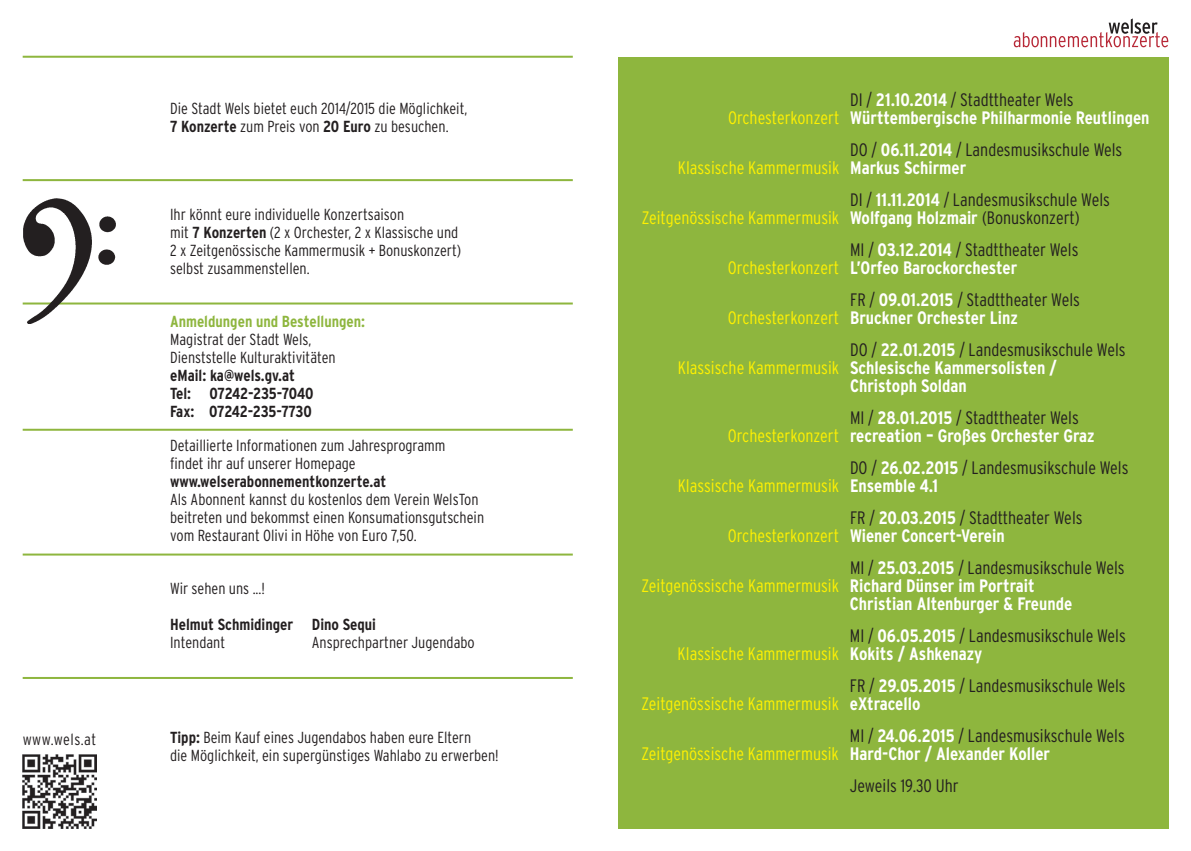
<style>
.page{position:relative;width:1191px;height:851px;background:#fff}
.page>*{position:absolute;margin:0;border:0;box-sizing:border-box;transform-origin:0 0}
.t1{font:700 condensed 18px/18px "Interstate";color:#fff}
.t2{font:300 condensed 18px/18px "Interstate";color:#231f20}
.t3{font:300 condensed 18px/18px "Interstate";color:#fff101}
.t4{font:300 condensed 16px/18px "Interstate";color:#231f20}
.t5{font:700 condensed 16px/18px "Interstate";color:#231f20}
.t6{font:700 condensed 16px "Interstate";color:#8eb63e}
.t7{font:300 condensed 16px "Interstate";letter-spacing:.035em;color:#231f20}
.s1{font-weight:700}
.s2{font-weight:300;color:#231f20}
.s3{font-weight:300;color:#fff101}
.s4{font-weight:700;color:#fff}
.s5{color:#fff101}
.s6{color:#231f20}
</style>
<div class="page">
<div style="left:618px;top:57px;width:550px;height:771px;background:#8eb63e"></div>
<img style="left:23px;top:754px;width:73px;height:74px">
<hr style="left:23px;top:56px;width:550px;height:2px;background:#8eb63e">
<hr style="left:23px;top:179px;width:550px;height:2px;background:#8eb63e">
<hr style="left:23px;top:302px;width:550px;height:2px;background:#8eb63e">
<hr style="left:23px;top:428px;width:550px;height:2px;background:#8eb63e">
<hr style="left:23px;top:553px;width:550px;height:2px;background:#8eb63e">
<hr style="left:23px;top:676px;width:550px;height:2px;background:#8eb63e">
<svg style="left:1013px;top:18px;width:155px;height:29px"></svg>
<img style="left:23px;top:198px;width:93px;height:125px">
<p class="t7" style="left:23px;top:730px;width:75px">www.wels.at</p>
<p class="t4" style="left:170px;top:99px;width:299px">Die Stadt Wels bietet euch 2014/2015 die Möglichkeit,<br><span class="s1">7 Konzerte</span> zum Preis von <span class="s1">20 Euro</span> zu besuchen.</p>
<p class="t4" style="left:170px;top:205px;width:292px">Ihr könnt eure individuelle Konzertsaison<br>mit <span class="s1">7 Konzerten</span> (2 x Orchester, 2 x Klassische und 2 x Zeitgenössische Kammermusik + Bonuskonzert) selbst zusammenstellen.</p>
<p class="t6" style="left:170px;top:312px;width:196px">Anmeldungen und Bestellungen:</p>
<p class="t4" style="left:170px;top:330px;width:167px">Magistrat der Stadt Wels,<br>Dienststelle Kulturaktivitäten</p>
<p class="t5" style="left:170px;top:366px;width:145px">eMail: ka@wels.gv.at<br>Tel: 07242-235-7040<br>Fax: 07242-235-7730</p>
<p class="t4" style="left:170px;top:436px;width:277px">Detaillierte Informationen zum Jahresprogramm findet ihr auf unserer Homepage</p>
<p class="t5" style="left:170px;top:472px;width:218px">www.welserabonnementkonzerte.at</p>
<p class="t4" style="left:170px;top:490px;width:315px">Als Abonnent kannst du kostenlos dem Verein WelsTon beitreten und bekommst einen Konsumationsgutschein vom Restaurant Olivi in Höhe von Euro 7,50.</p>
<p class="t4" style="left:170px;top:579px;width:96px">Wir sehen uns ...!</p>
<p class="t5" style="left:170px;top:615px;width:207px">Helmut Schmidinger Dino Sequi</p>
<p class="t4" style="left:170px;top:633px;width:57px">Intendant</p>
<p class="t4" style="left:312px;top:633px;width:164px">Ansprechpartner Jugendabo</p>
<p class="t4" style="left:170px;top:728px;width:330px"><span class="s1">Tipp:</span> Beim Kauf eines Jugendabos haben eure Eltern<br>die Möglichkeit, ein supergünstiges Wahlabo zu erwerben!</p>
<p class="t1" style="left:728px;top:90px;width:423px;text-indent:122px"><span class="s2">DI /</span> 21.10.2014 <span class="s2">/ Stadttheater Wels<br></span><span class="s3">Orchesterkonzert</span> Württembergische Philharmonie Reutlingen</p>
<p class="t2" style="left:678px;top:140px;width:446px;text-indent:172px">DO / <span class="s4">06.11.2014</span> / Landesmusikschule Wels<br><span class="s5">Klassische Kammermusik</span> <span class="s4">Markus Schirmer</span></p>
<p class="t2" style="left:642px;top:190px;width:469px;text-indent:208px">DI / <span class="s4">11.11.2014</span> / Landesmusikschule Wels<br><span class="s5">Zeitgenössische Kammermusik</span> <span class="s4">Wolfgang Holzmair</span> (Bonuskonzert)</p>
<p class="t1" style="left:728px;top:240px;width:352px;text-indent:122px"><span class="s2">MI /</span> 03.12.2014 <span class="s2">/ Stadttheater Wels<br></span><span class="s3">Orchesterkonzert</span> L’Orfeo Barockorchester</p>
<p class="t1" style="left:728px;top:290px;width:353px;text-indent:122px"><span class="s2">FR /</span> 09.01.2015 <span class="s2">/ Stadttheater Wels<br></span><span class="s3">Orchesterkonzert</span> Bruckner Orchester Linz</p>
<p class="t2" style="left:850px;top:340px;width:277px">DO / <span class="s4">22.01.2015</span> / Landesmusikschule Wels</p>
<p class="t1" style="left:678px;top:358px;width:380px"><span class="s3">Klassische Kammermusik</span> Schlesische Kammersolisten /</p>
<p class="t1" style="left:850px;top:376px;width:118px">Christoph Soldan</p>
<p class="t1" style="left:728px;top:408px;width:368px;text-indent:122px"><span class="s2">MI /</span> 28.01.2015 <span class="s2">/ Stadttheater Wels<br></span><span class="s3">Orchesterkonzert</span> recreation – Großes Orchester Graz</p>
<p class="t2" style="left:677px;top:458px;width:452px;text-indent:172px">DO / <span class="s4">26.02.2015</span> / Landesmusikschule Wels<br><span class="s5">Klassische Kammermusik</span> <span class="s4">Ensemble 4.1</span></p>
<p class="t1" style="left:728px;top:508px;width:356px;text-indent:122px"><span class="s2">FR /</span> 20.03.2015 <span class="s2">/ Stadttheater Wels<br></span><span class="s3">Orchesterkonzert</span> Wiener Concert-Verein</p>
<p class="t2" style="left:850px;top:558px;width:276px">MI / <span class="s4">25.03.2015</span> / Landesmusikschule Wels</p>
<p class="t3" style="left:641px;top:576px;width:394px">Zeitgenössische Kammermusik <span class="s4">Richard Dünser im Portrait</span></p>
<p class="t1" style="left:850px;top:594px;width:224px">Christian Altenburger &amp; Freunde</p>
<p class="t1" style="left:677px;top:626px;width:450px;text-indent:172px"><span class="s2">MI /</span> 06.05.2015 <span class="s2">/ Landesmusikschule Wels<br></span><span class="s3">Klassische Kammermusik</span> Kokits / Ashkenazy</p>
<p class="t3" style="left:641px;top:676px;width:486px;text-indent:208px"><span class="s6">FR /</span> <span class="s4">29.05.2015</span> <span class="s6">/ Landesmusikschule Wels<br></span>Zeitgenössische Kammermusik <span class="s4">eXtracello</span></p>
<p class="t1" style="left:641px;top:726px;width:485px;text-indent:208px"><span class="s2">MI /</span> 24.06.2015 <span class="s2">/ Landesmusikschule Wels<br></span><span class="s3">Zeitgenössische Kammermusik</span> Hard-Chor / Alexander Koller</p>
<p class="t2" style="left:850px;top:776px;width:110px">Jeweils 19.30 Uhr</p>
</div>
